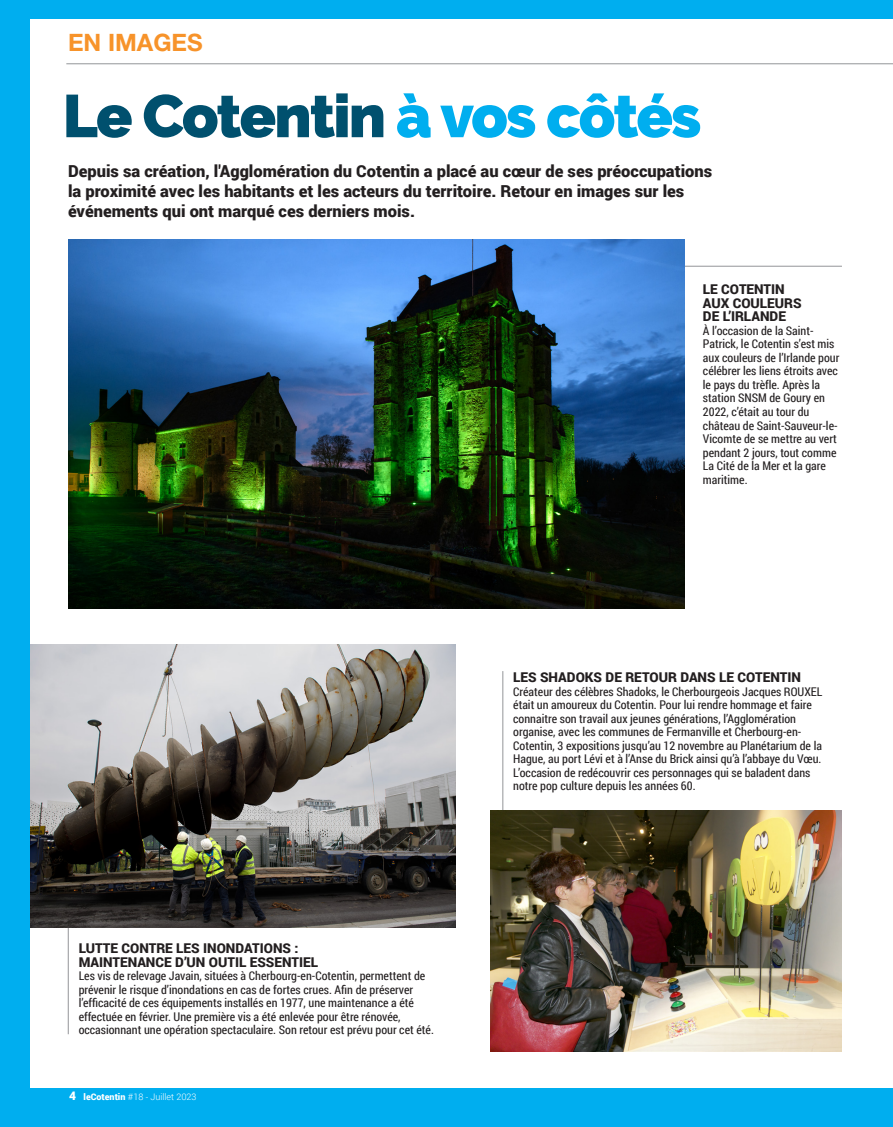
<style>
.page{position:relative;width:893px;height:1127px;background:#00aeef}
.page>*{position:absolute;margin:0;border:0;box-sizing:border-box;transform-origin:0 0}
.t1{font:900 60px "Raleway";letter-spacing:-.035em;color:#00506e}
.t2{font:700 24px "Helvetica Neue LT Std";color:#f7932a}
.t3{font:900 16.5px/19.8px "Roboto";color:#231f20}
.t4{font:900 13.5px "Roboto";color:#231f20}
.t5{font:12px/13.5px "Roboto Condensed";color:#231f20}
.t6{font:300 9px "Roboto";color:#fff}
.s1{color:#00aeef}
.s2{font-weight:900;font-size:12px}
.s3{font-weight:900}
</style>
<div class="page">
<div style="left:31px;top:19px;width:862px;height:1068px;background:#fff"></div>
<hr style="left:66px;top:64px;width:827px;height:1px;background:#939598">
<hr style="left:649px;top:266px;width:193px;height:1px;background:#939598">
<img style="left:68px;top:239px;width:617px;height:369px">
<hr style="left:68px;top:877px;width:1px;height:157px;background:#939598">
<hr style="left:503px;top:671px;width:1px;height:159px;background:#939598">
<img style="left:31px;top:645px;width:424px;height:282px">
<img style="left:491px;top:810px;width:351px;height:241px">
<p class="t2" style="left:68px;top:28px;width:136px">EN IMAGES</p>
<p class="t1" style="left:63px;top:81px;width:640px">Le Cotentin <span class="s1">à vos côtés</span></p>
<p class="t3" style="left:68px;top:161px;width:646px">Depuis sa création, l'Agglomération du Cotentin a placé au cœur de ses préoccupations la proximité avec les habitants et les acteurs du territoire. Retour en images sur les événements qui ont marqué ces derniers mois.</p>
<p class="t4" style="left:703px;top:280px;width:83px">LE COTENTIN</p>
<p class="t4" style="left:703px;top:294px;width:100px">AUX COULEURS</p>
<p class="t4" style="left:703px;top:307px;width:85px">DE L’IRLANDE</p>
<p class="t5" style="left:703px;top:323px;width:138px">À l’occasion de la Saint-<br>Patrick, le Cotentin s’est mis aux couleurs de l’Irlande pour célébrer les liens étroits avec le pays du trèfle. Après la station SNSM de Goury en<br>2022, c’était au tour du château de Saint-Sauveur-le-<br>Vicomte de se mettre au vert pendant 2 jours, tout comme<br>La Cité de la Mer et la gare maritime.</p>
<p class="t4" style="left:79px;top:939px;width:221px">LUTTE CONTRE LES INONDATIONS :</p>
<p class="t4" style="left:79px;top:952px;width:241px">MAINTENANCE D’UN OUTIL ESSENTIEL</p>
<p class="t5" style="left:79px;top:969px;width:357px">Les vis de relevage Javain, situées à Cherbourg-en-Cotentin, permettent de prévenir le risque d’inondations en cas de fortes crues. Afin de préserver l’efficacité de ces équipements installés en 1977, une maintenance a été effectuée en février. Une première vis a été enlevée pour être rénovée, occasionnant une opération spectaculaire. Son retour est prévu pour cet été.</p>
<p class="t6" style="left:69px;top:1090px;width:129px"><span class="s2">4</span> <span class="s3">leCotentin</span> #18 - Juillet 2023</p>
<p class="t4" style="left:513px;top:668px;width:289px">LES SHADOKS DE RETOUR DANS LE COTENTIN</p>
<p class="t5" style="left:513px;top:684px;width:311px">Créateur des célèbres Shadoks, le Cherbourgeois Jacques ROUXEL était un amoureux du Cotentin. Pour lui rendre hommage et faire connaitre son travail aux jeunes générations, l’Agglomération organise, avec les communes de Fermanville et Cherbourg-en-Cotentin, 3 expositions jusqu’au 12 novembre au Planétarium de la Hague, au port Lévi et à l’Anse du Brick ainsi qu’à l’abbaye du Vœu.<br>L’occasion de redécouvrir ces personnages qui se baladent dans notre pop culture depuis les années 60.</p>
</div>
